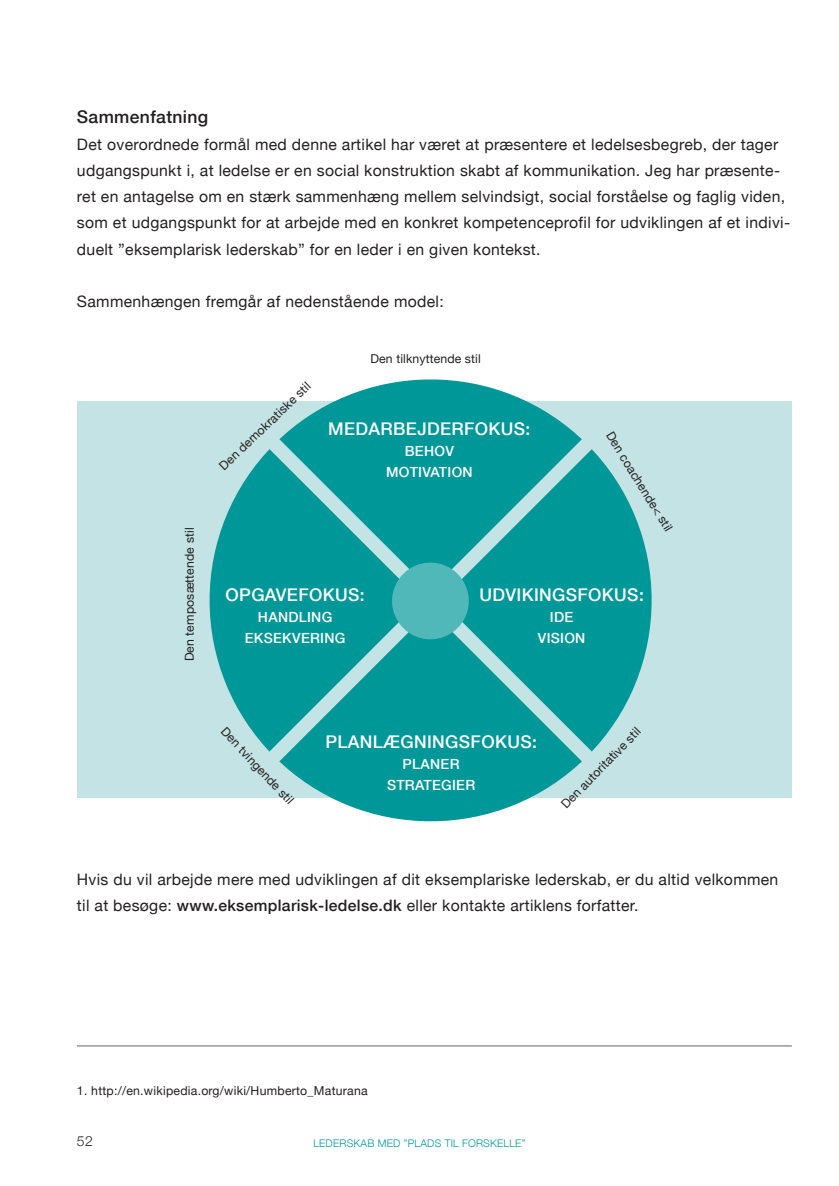
<style>
.page{position:relative;width:839px;height:1186px;background:#fff}
.page>*{position:absolute;margin:0;border:0;box-sizing:border-box;transform-origin:0 0}
.t1{font:500 17.5px "Helvetica Neue";letter-spacing:.02em;color:#fff}
.t2{font:500 17.5px "Helvetica Neue";letter-spacing:.02em;color:#231f20}
.t3{font:15.75px/26.2px "Helvetica Neue";letter-spacing:.02em;color:#231f20}
.t4{font:500 14px/21px "Helvetica Neue";letter-spacing:.02em;color:#fff;text-align:center}
.t5{font:300 14px "Helvetica Neue";color:#231f20}
.t6{font:12.25px "Helvetica Neue";letter-spacing:.01em;color:#231f20}
.t7{font:300 10.5px "Helvetica Neue";letter-spacing:.02em;color:#009798}
.s1{font-weight:500}
</style>
<div class="page">
<hr style="left:77px;top:1045px;width:714px;height:1px;background:#636366">
<div style="left:77px;top:401px;width:714px;height:397px;background:#c4e3e4"></div>
<svg style="left:209px;top:379px;width:443px;height:443px"></svg>
<svg style="left:252px;top:422px;width:368px;height:368px"></svg>
<svg style="left:248px;top:419px;width:363px;height:363px;background:#18a0a1"></svg>
<div style="left:392px;top:562px;width:76px;height:77px;background:#51b8ba;border-radius:50%"></div>
<p class="t2" style="left:77px;top:106px;width:133px">Sammenfatning</p>
<p class="t3" style="left:77px;top:131px;width:714px">Det overordnede formål med denne artikel har været at præsentere et ledelsesbegreb, der tager udgangspunkt i, at ledelse er en social konstruktion skabt af kommunikation. Jeg har præsente&shy;ret en antagelse om en stærk sammenhæng mellem selvindsigt, social forståelse og faglig viden, som et udgangspunkt for at arbejde med en konkret kompetenceprofil for udviklingen af et indivi&shy;duelt ”eksemplarisk lederskab” for en leder i en given kontekst.</p>
<p class="t3" style="left:77px;top:288px;width:368px">Sammenhængen fremgår af nedenstående model:</p>
<p class="t6" style="left:182px;top:661px;width:135px;rotate:-90deg">Den temposættende stil</p>
<p class="t6" style="left:216px;top:463px;width:122px;rotate:-44deg">Den demokratiske stil</p>
<p class="t6" style="left:370px;top:352px;width:112px">Den tilknyttende stil</p>
<p class="t1" style="left:328px;top:418px;width:204px">MEDARBEJDERFOKUS:</p>
<p class="t4" style="left:386px;top:440px;width:88px">BEHOV<br>MOTIVATION</p>
<p class="t6" style="left:615px;top:429px;width:116px;rotate:58deg">Den coachende&lt; stil</p>
<p class="t1" style="left:225px;top:584px;width:140px">OPGAVEFOKUS:</p>
<p class="t4" style="left:245px;top:606px;width:102px">HANDLING<br>EKSEKVERING</p>
<p class="t1" style="left:479px;top:584px;width:166px">UDVIKINGSFOKUS:</p>
<p class="t4" style="left:537px;top:606px;width:49px">IDE<br>VISION</p>
<p class="t6" style="left:229px;top:724px;width:102px;rotate:47deg">Den tvingende stil</p>
<p class="t1" style="left:325px;top:730px;width:213px">PLANLÆGNINGSFOKUS:</p>
<p class="t4" style="left:387px;top:753px;width:90px">PLANER<br>STRATEGIER</p>
<p class="t6" style="left:558px;top:801px;width:109px;rotate:-46deg">Den autoritative stil</p>
<p class="t3" style="left:77px;top:866px;width:702px">Hvis du vil arbejde mere med udviklingen af dit eksemplariske lederskab, er du altid velkommen til at besøge: <span class="s1">www.eksemplarisk-ledelse.dk</span> eller kontakte artiklens forfatter.</p>
<p class="t6" style="left:77px;top:1083px;width:292px">1. http://en.wikipedia.org/wiki/Humberto_Maturana</p>
<p class="t5" style="left:77px;top:1132px;width:17px">52</p>
<p class="t7" style="left:313px;top:1136px;width:214px">LEDERSKAB MED ”PLADS TIL FORSKELLE”</p>
</div>
